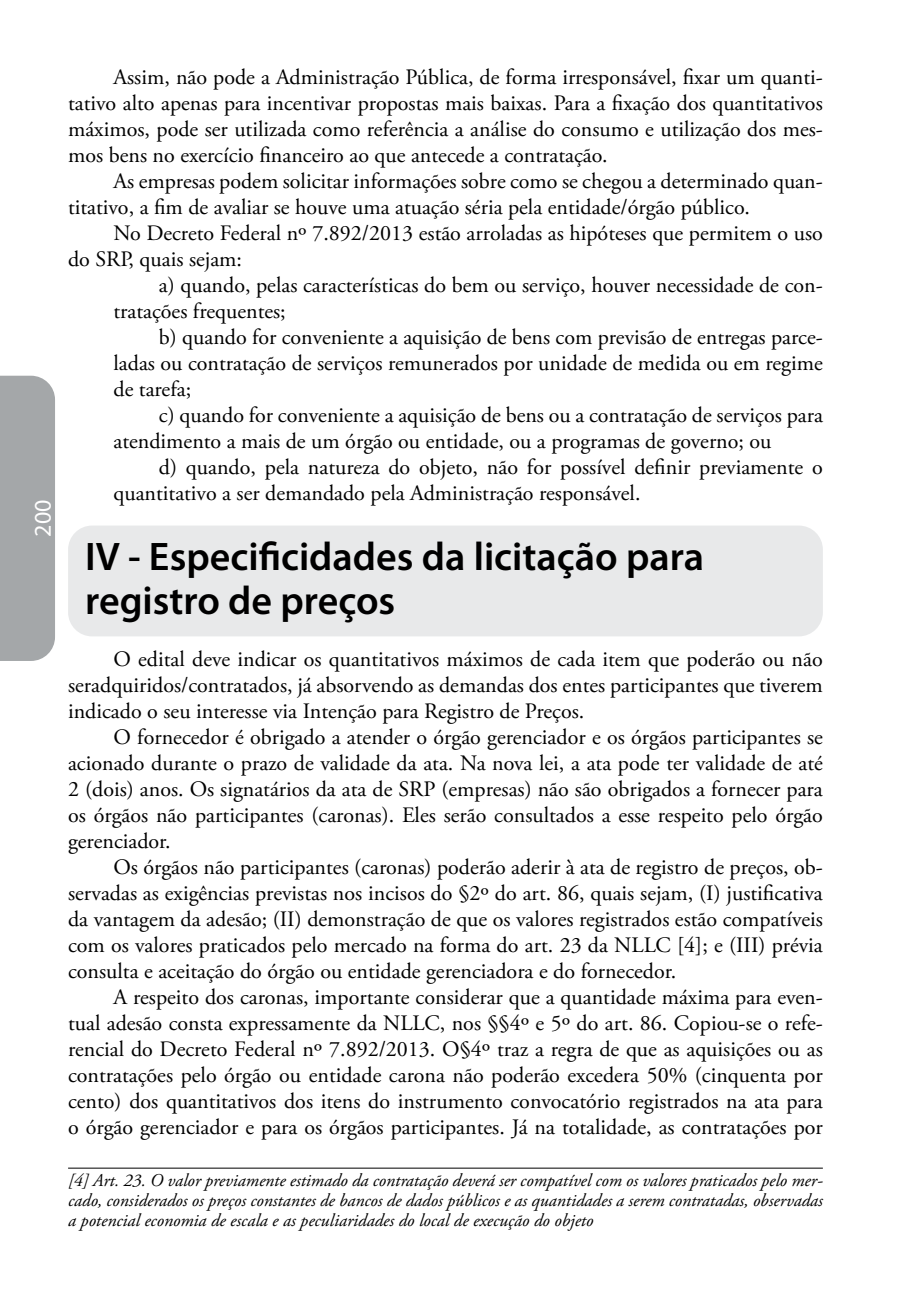
<style>
.page{position:relative;width:908px;height:1304px;background:#fff}
.page>*{position:absolute;margin:0;border:0;box-sizing:border-box;transform-origin:0 0}
.t1{font:600 40px/44px "Myriad Pro";color:#000}
.t2{font:24px "Myriad Pro";color:#fff}
.t3{font:22px/26px "Adobe Garamond Pro";color:#000;text-align:justify}
.t4{font:italic 18px/20px "Adobe Garamond Pro";color:#000;text-align:justify}
</style>
<div class="page">
<div style="left:0;top:376px;width:55px;height:285px;background:#a4a7a9"></div>
<div style="left:68px;top:526px;width:754px;height:110px;background:#e8e9ea;border-radius:24px"></div>
<hr style="left:68px;top:1168px;width:754px;height:1px;background:#000">
<p class="t2" style="left:28px;top:537px;width:38px;rotate:-90deg">200</p>
<p class="t3" style="left:68px;top:65px;width:756px;text-indent:45px">Assim, não pode a Administração Pública, de forma irresponsável, fixar um quanti&shy;tativo alto apenas para incentivar propostas mais baixas. Para a fixação dos quantitativos máximos, pode ser utilizada como referência a análise do consumo e utilização dos mes&shy;mos bens no exercício financeiro ao que antecede a contratação.</p>
<p class="t3" style="left:68px;top:169px;width:755px;text-indent:45px">As empresas podem solicitar informações sobre como se chegou a determinado quan&shy;titativo, a fim de avaliar se houve uma atuação séria pela entidade/órgão público.</p>
<p class="t3" style="left:113px;top:221px;width:710px">No Decreto Federal nº 7.892/2013 estão arroladas as hipóteses que permitem o uso</p>
<p class="t3" style="left:68px;top:247px;width:175px">do SRP, quais sejam:</p>
<p class="t3" style="left:159px;top:273px;width:665px">a) quando, pelas características do bem ou serviço, houver necessidade de con-</p>
<p class="t3" style="left:113px;top:299px;width:174px">tratações frequentes;</p>
<p class="t3" style="left:159px;top:325px;width:665px">b) quando for conveniente a aquisição de bens com previsão de entregas parce-</p>
<p class="t3" style="left:113px;top:351px;width:710px">ladas ou contratação de serviços remunerados por unidade de medida ou em regime</p>
<p class="t3" style="left:113px;top:377px;width:79px">de tarefa;</p>
<p class="t3" style="left:159px;top:403px;width:665px">c) quando for conveniente a aquisição de bens ou a contratação de serviços para</p>
<p class="t3" style="left:113px;top:429px;width:659px">atendimento a mais de um órgão ou entidade, ou a programas de governo; ou</p>
<p class="t3" style="left:159px;top:455px;width:665px">d) quando, pela natureza do objeto, não for possível definir previamente o</p>
<p class="t3" style="left:113px;top:481px;width:528px">quantitativo a ser demandado pela Administração responsável.</p>
<h1 class="t1" style="left:85px;top:534px;width:620px">IV - Especificidades da licitação para registro de preços</h1>
<p class="t3" style="left:68px;top:647px;width:756px;text-indent:45px">O edital deve indicar os quantitativos máximos de cada item que poderão ou não seradquiridos/contratados, já absorvendo as demandas dos entes participantes que tiverem indicado o seu interesse via Intenção para Registro de Preços.</p>
<p class="t3" style="left:68px;top:725px;width:756px;text-indent:45px">O fornecedor é obrigado a atender o órgão gerenciador e os órgãos participantes se acionado durante o prazo de validade da ata. Na nova lei, a ata pode ter validade de até 2 (dois) anos. Os signatários da ata de SRP (empresas) não são obrigados a fornecer para os órgãos não participantes (caronas). Eles serão consultados a esse respeito pelo órgão gerenciador.</p>
<p class="t3" style="left:68px;top:855px;width:756px;text-indent:45px">Os órgãos não participantes (caronas) poderão aderir à ata de registro de preços, ob&shy;servadas as exigências previstas nos incisos do §2º do art. 86, quais sejam, (I) justificativa da vantagem da adesão; (II) demonstração de que os valores registrados estão compatíveis com os valores praticados pelo mercado na forma do art. 23 da NLLC [4]; e (III) prévia consulta e aceitação do órgão ou entidade gerenciadora e do fornecedor.</p>
<p class="t3" style="left:68px;top:985px;width:756px;text-indent:45px">A respeito dos caronas, importante considerar que a quantidade máxima para even&shy;tual adesão consta expressamente da NLLC, nos §§4º e 5º do art. 86. Copiou-se o refe&shy;rencial do Decreto Federal nº 7.892/2013. O§4º traz a regra de que as aquisições ou as contratações pelo órgão ou entidade carona não poderão excedera 50% (cinquenta por cento) dos quantitativos dos itens do instrumento convocatório registrados na ata para o órgão gerenciador e para os órgãos participantes. Já na totalidade, as contratações por</p>
<p class="t4" style="left:68px;top:1170px;width:756px">[4] Art. 23. O valor previamente estimado da contratação deverá ser compatível com os valores praticados pelo mer&shy;cado, considerados os preços constantes de bancos de dados públicos e as quantidades a serem contratadas, observadas a potencial economia de escala e as peculiaridades do local de execução do objeto</p>
</div>
